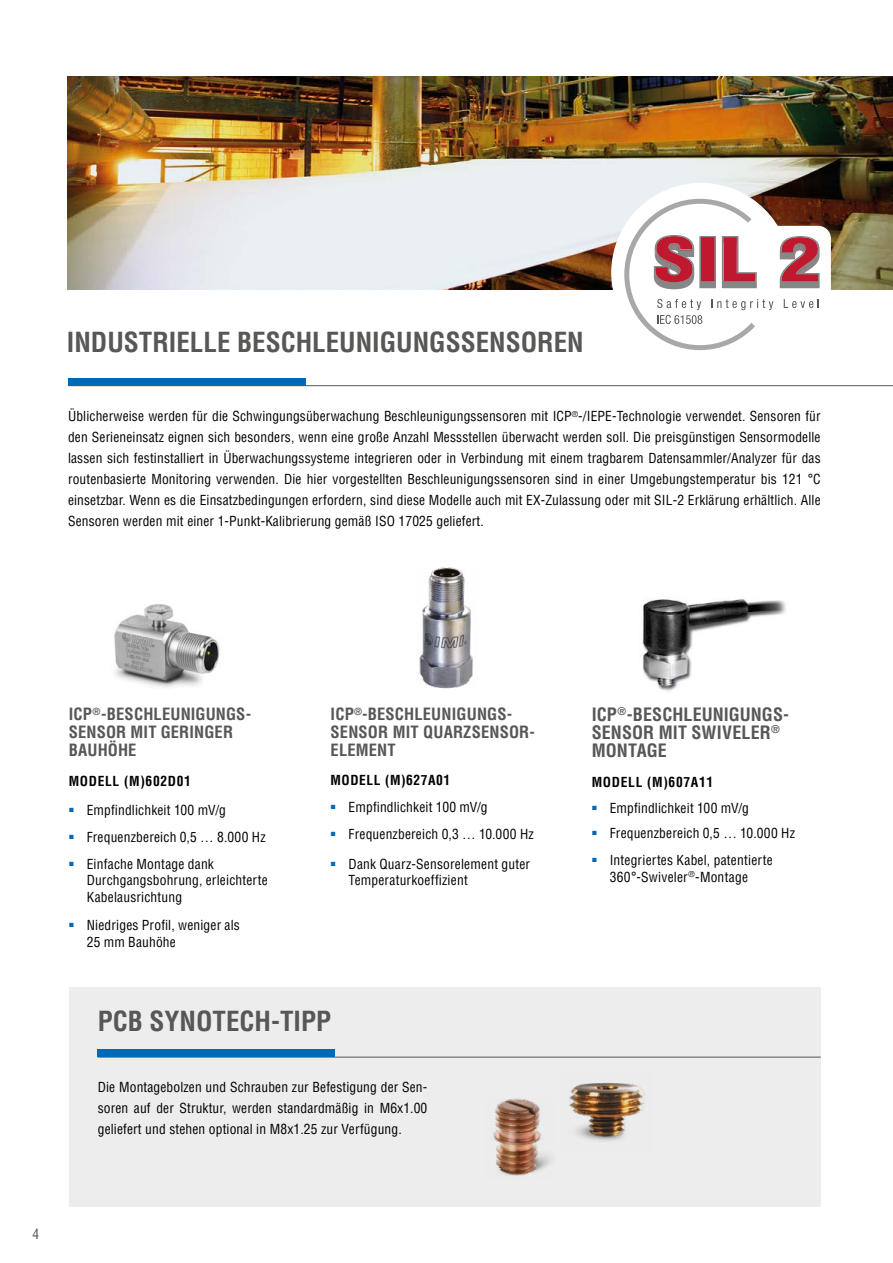
<style>
.page{position:relative;width:893px;height:1263px;background:#fff}
.page>*{position:absolute;margin:0;border:0;box-sizing:border-box;transform-origin:0 0}
.t1{font:700 condensed 27px "Helvetica LT Pro";color:#575756}
.t2{font:700 condensed 18px/18px "Helvetica LT Pro";letter-spacing:.005em;color:#575756}
.t3{font:700 condensed 16.5px/18px "Helvetica LT Pro";letter-spacing:.01em;color:#575756}
.t4{font:condensed 13.5px/21px "Helvetica LT Pro";letter-spacing:.015em;color:#000}
.t5{font:700 condensed 13.5px "Helvetica LT Pro";letter-spacing:.05em;color:#000}
.t6{font:condensed 13.5px "Helvetica LT Pro";color:#575756}
</style>
<div class="page">
<hr style="left:69px;top:385px;width:824px;height:1px;background:#575756">
<div style="left:68px;top:378px;width:237px;height:8px;background:#0069b4"></div>
<img style="left:68px;top:77px;width:825px;height:212px">
<img style="left:642px;top:599px;width:144px;height:92px">
<img style="left:419px;top:567px;width:54px;height:122px">
<img style="left:114px;top:604px;width:106px;height:83px">
<div style="left:69px;top:987px;width:751px;height:220px;background:#ededed"></div>
<hr style="left:98px;top:1057px;width:723px;height:1px;background:#575756">
<img style="left:493px;top:1099px;width:58px;height:77px">
<img style="left:569px;top:1082px;width:76px;height:59px">
<div style="left:98px;top:1049px;width:237px;height:8px;background:#0069b4"></div>
<div style="left:611px;top:183px;width:180px;height:180px;background:#fff;border-radius:50%"></div>
<div style="left:747px;top:226px;width:84px;height:92px;background:#fff;border-radius:13px"></div>
<svg style="left:780px;top:236px;width:40px;height:52px;background:#b46b75"></svg>
<svg style="left:784px;top:299px;width:35px;height:9px"></svg>
<svg style="left:624px;top:199px;width:149px;height:151px"></svg>
<h1 class="t1" style="left:67px;top:324px;width:518px">INDUSTRIELLE BESCHLEUNIGUNGSSENSOREN</h1>
<p class="t4" style="left:68px;top:406px;width:754px;text-align:justify">Üblicherweise werden für die Schwingungsüberwachung Beschleunigungssensoren mit ICP<sup>®</sup>-/IEPE-Technologie verwendet. Sensoren für den Serieneinsatz eignen sich besonders, wenn eine große Anzahl Messstellen überwacht werden soll. Die preisgünstigen Sensormodelle lassen sich festinstalliert in Überwachungssysteme integrieren oder in Verbindung mit einem tragbarem Datensammler/Analyzer für das routenbasierte Monitoring verwenden. Die hier vorgestellten Beschleunigungssensoren sind in einer Umgebungstemperatur bis 121 °C einsetzbar. Wenn es die Einsatzbedingungen erfordern, sind diese Modelle auch mit EX-Zulassung oder mit SIL-2 Erklärung erhältlich. Alle Sensoren werden mit einer 1-Punkt-Kalibrierung gemäß ISO 17025 geliefert.</p>
<p class="t3" style="left:69px;top:705px;width:184px">ICP<sup>®</sup>-BESCHLEUNIGUNGS-<br>SENSOR MIT GERINGER<br>BAUHÖHE</p>
<p class="t5" style="left:69px;top:772px;width:124px">MODELL (M)602D01</p>
<p class="t4" style="left:69px;top:799px;width:159px"><sup>■</sup> Empfindlichkeit 100 mV/g</p>
<p class="t4" style="left:69px;top:826px;width:198px"><sup>■</sup> Frequenzbereich 0,5 … 8.000 Hz</p>
<p class="t4" style="left:87px;top:856px;width:183px;line-height:16.5px;text-indent:-18px"><sup>■</sup> Einfache Montage dank<br>Durchgangsbohrung, erleichterte<br>Kabelausrichtung</p>
<p class="t4" style="left:87px;top:917px;width:155px;line-height:16.5px;text-indent:-18px"><sup>■</sup> Niedriges Profil, weniger als<br>25 mm Bauhöhe</p>
<p class="t3" style="left:331px;top:705px;width:206px">ICP<sup>®</sup>-BESCHLEUNIGUNGS-<br>SENSOR MIT QUARZSENSOR-<br>ELEMENT</p>
<p class="t5" style="left:331px;top:771px;width:121px">MODELL (M)627A01</p>
<p class="t4" style="left:331px;top:796px;width:159px"><sup>■</sup> Empfindlichkeit 100 mV/g</p>
<p class="t4" style="left:331px;top:823px;width:205px"><sup>■</sup> Frequenzbereich 0,3 … 10.000 Hz</p>
<p class="t4" style="left:349px;top:856px;width:183px;line-height:16.5px;text-indent:-18px"><sup>■</sup> Dank Quarz-Sensorelement guter<br>Temperaturkoeffizient</p>
<h1 class="t1" style="left:98px;top:1003px;width:235px">PCB SYNOTECH-TIPP</h1>
<p class="t4" style="left:98px;top:1076px;width:331px;text-align:justify">Die Montagebolzen und Schrauben zur Befestigung der Sen&shy;soren auf der Struktur, werden standardmäßig in M6x1.00 geliefert und stehen optional in M8x1.25 zur Verfügung.</p>
<p class="t6" style="left:32px;top:1225px;width:8px">4</p>
<h2 class="t2" style="left:592px;top:705px;width:199px">ICP<sup>®</sup>-BESCHLEUNIGUNGS-<br>SENSOR MIT SWIVELER<sup>®<br></sup>MONTAGE</h2>
<p class="t5" style="left:592px;top:773px;width:123px">MODELL (M)607A11</p>
<p class="t4" style="left:592px;top:797px;width:159px"><sup>■</sup> Empfindlichkeit 100 mV/g</p>
<p class="t4" style="left:592px;top:823px;width:205px"><sup>■</sup> Frequenzbereich 0,5 … 10.000 Hz</p>
<p class="t4" style="left:592px;top:852px;width:182px;line-height:16.5px;text-align:center"><sup>■</sup> Integriertes Kabel, patentierte<br>360°-Swiveler<sup>®</sup>-Montage</p>
</div>
